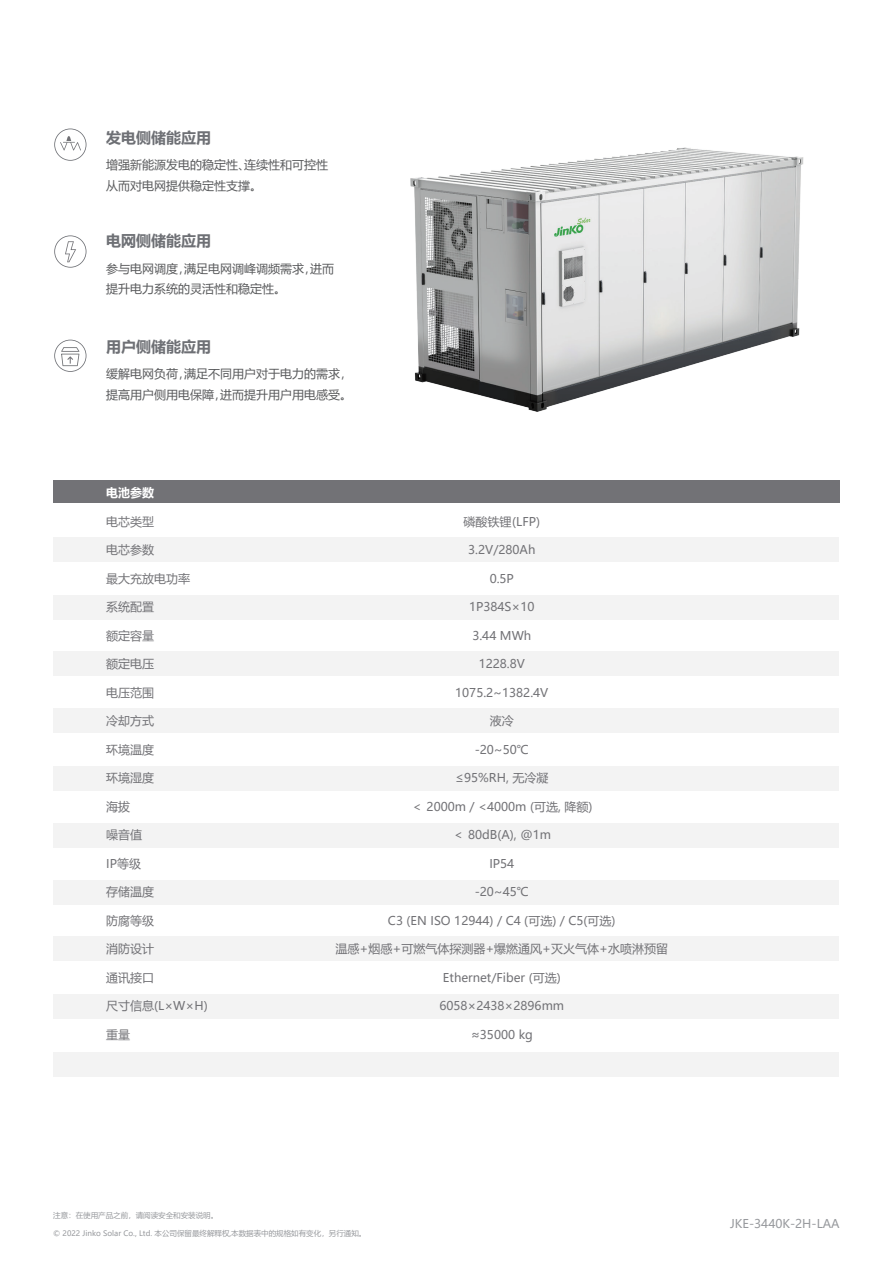
<style>
.page{position:relative;width:893px;height:1263px;background:#fff}
.page>*{position:absolute;margin:0;border:0;box-sizing:border-box;transform-origin:0 0}
.t1{font:700 15px "Microsoft Ya Hei";color:#6e7075}
.t2{font:12px "Microsoft Ya Hei";color:#727276}
.t3{font:12px/20.4px "Microsoft Ya Hei";color:#595a5c}
.t4{font:12px "Microsoft Ya Hei";color:#97999d}
.t5{font:700 12px "Microsoft Ya Hei";color:#fff}
.t6{font:7.5px "Microsoft Ya Hei";color:#97999d}
</style>
<div class="page">
<img style="left:410px;top:147px;width:394px;height:265px">
<div style="left:53px;top:480px;width:786px;height:23px;background:#727276"></div>
<div style="left:53px;top:538px;width:786px;height:24px;background:#f3f3f3"></div>
<div style="left:53px;top:595px;width:786px;height:24px;background:#f3f3f3"></div>
<div style="left:53px;top:651px;width:786px;height:24px;background:#f3f3f3"></div>
<div style="left:53px;top:708px;width:786px;height:24px;background:#f3f3f3"></div>
<div style="left:53px;top:766px;width:786px;height:24px;background:#f3f3f3"></div>
<div style="left:53px;top:823px;width:786px;height:24px;background:#f3f3f3"></div>
<div style="left:53px;top:881px;width:786px;height:24px;background:#f3f3f3"></div>
<div style="left:53px;top:937px;width:786px;height:24px;background:#f3f3f3"></div>
<div style="left:53px;top:994px;width:786px;height:24px;background:#f3f3f3"></div>
<div style="left:53px;top:1052px;width:786px;height:24px;background:#f3f3f3"></div>
<svg style="left:54px;top:129px;width:32px;height:32px"></svg>
<svg style="left:54px;top:235px;width:32px;height:33px"></svg>
<svg style="left:54px;top:340px;width:32px;height:32px"></svg>
<p class="t1" style="left:106px;top:127px;width:106px">发电侧储能应用</p>
<p class="t3" style="left:106px;top:154px;width:223px">增强新能源发电的稳定性、连续性和可控性从而对电网提供稳定性支撑。</p>
<p class="t1" style="left:106px;top:230px;width:106px">电网侧储能应用</p>
<p class="t3" style="left:106px;top:258px;width:229px">参与电网调度，满足电网调峰调频需求，进而提升电力系统的灵活性和稳定性。</p>
<p class="t1" style="left:106px;top:336px;width:106px">用户侧储能应用</p>
<p class="t3" style="left:106px;top:363px;width:247px">缓解电网负荷，满足不同用户对于电力的需求，提高用户侧用电保障，进而提升用户用电感受。</p>
<p class="t5" style="left:106px;top:484px;width:49px">电池参数</p>
<p class="t2" style="left:106px;top:513px;width:49px">电芯类型</p>
<p class="t2" style="left:106px;top:542px;width:49px">电芯参数</p>
<p class="t2" style="left:106px;top:570px;width:85px">最大充放电功率</p>
<p class="t2" style="left:106px;top:599px;width:49px">系统配置</p>
<p class="t2" style="left:106px;top:627px;width:49px">额定容量</p>
<p class="t2" style="left:106px;top:656px;width:49px">额定电压</p>
<p class="t2" style="left:106px;top:684px;width:49px">电压范围</p>
<p class="t2" style="left:106px;top:713px;width:49px">冷却方式</p>
<p class="t2" style="left:106px;top:741px;width:49px">环境温度</p>
<p class="t2" style="left:106px;top:770px;width:49px">环境湿度</p>
<p class="t2" style="left:106px;top:798px;width:25px">海拔</p>
<p class="t2" style="left:106px;top:827px;width:37px">噪音值</p>
<p class="t2" style="left:106px;top:855px;width:36px">IP等级</p>
<p class="t2" style="left:106px;top:884px;width:49px">存储温度</p>
<p class="t2" style="left:106px;top:912px;width:49px">防腐等级</p>
<p class="t2" style="left:106px;top:941px;width:49px">消防设计</p>
<p class="t2" style="left:106px;top:969px;width:49px">通讯接口</p>
<p class="t2" style="left:106px;top:998px;width:103px">尺寸信息(L×W×H)</p>
<p class="t2" style="left:106px;top:1026px;width:25px">重量</p>
<p class="t2" style="left:464px;top:513px;width:78px">磷酸铁锂(LFP)</p>
<p class="t2" style="left:468px;top:542px;width:69px">3.2V/280Ah</p>
<p class="t2" style="left:490px;top:570px;width:26px">0.5P</p>
<p class="t2" style="left:469px;top:599px;width:67px">1P384S×10</p>
<p class="t2" style="left:472px;top:627px;width:60px">3.44 MWh</p>
<p class="t2" style="left:479px;top:656px;width:48px">1228.8V</p>
<p class="t2" style="left:455px;top:684px;width:95px">1075.2~1382.4V</p>
<p class="t2" style="left:490px;top:713px;width:25px">液冷</p>
<p class="t2" style="left:475px;top:741px;width:56px">-20~50℃</p>
<p class="t2" style="left:455px;top:770px;width:95px">≤95%RH, 无冷凝</p>
<p class="t2" style="left:411px;top:798px;width:183px">＜ 2000m / &lt;4000m (可选, 降额)</p>
<p class="t2" style="left:453px;top:827px;width:100px">＜ 80dB(A), @1m</p>
<p class="t2" style="left:489px;top:855px;width:26px">IP54</p>
<p class="t2" style="left:475px;top:884px;width:56px">-20~45℃</p>
<p class="t2" style="left:388px;top:912px;width:229px">C3 (EN ISO 12944) / C4 (可选) / C5(可选)</p>
<p class="t2" style="left:336px;top:941px;width:334px">温感+烟感+可燃气体探测器+爆燃通风+灭火气体+水喷淋预留</p>
<p class="t2" style="left:443px;top:969px;width:119px">Ethernet/Fiber (可选)</p>
<p class="t2" style="left:439px;top:998px;width:126px">6058×2438×2896mm</p>
<p class="t2" style="left:471px;top:1026px;width:63px">≈35000 kg</p>
<p class="t6" style="left:53px;top:1210px;width:167px">注意：在使用产品之前，请阅读安全和安装说明。</p>
<p class="t6" style="left:53px;top:1228px;width:315px">© 2022 Jinko Solar Co., Ltd. 本公司保留最终解释权,本数据表中的规格如有变化，另行通知。</p>
<p class="t4" style="left:730px;top:1215px;width:111px">JKE-3440K-2H-LAA</p>
</div>
